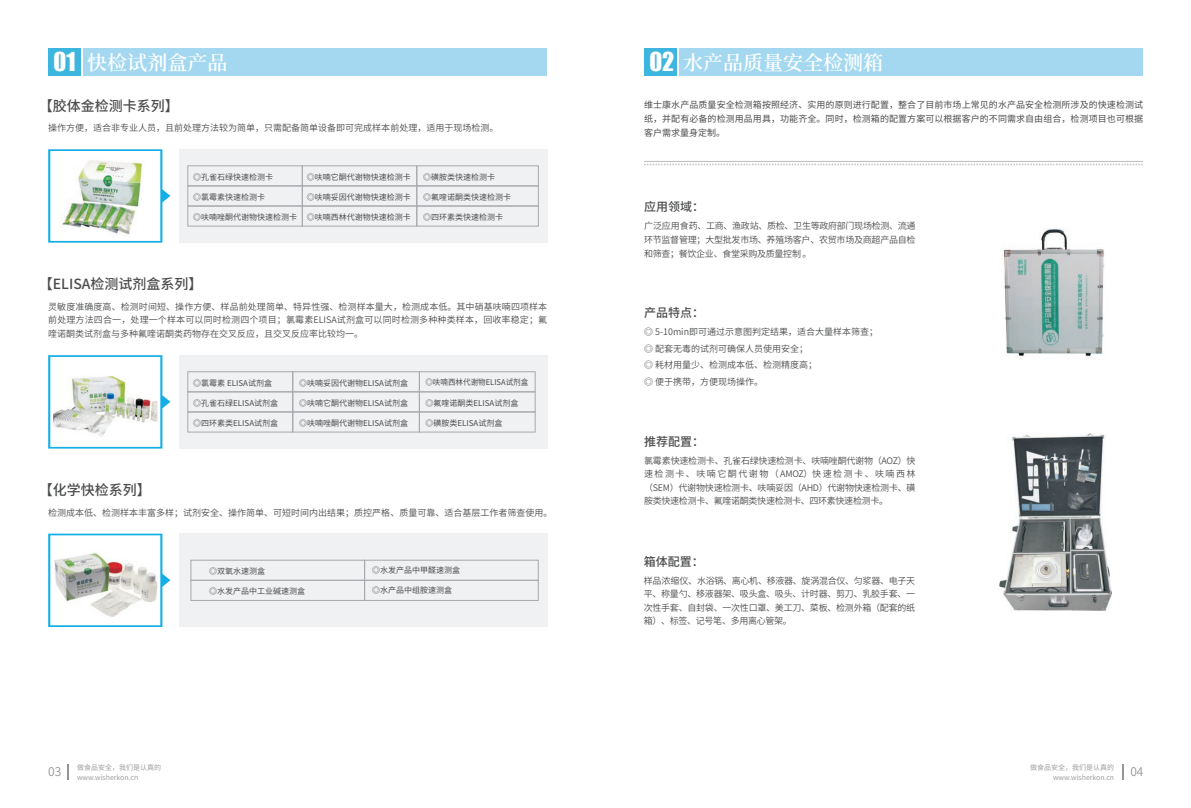
<style>
.page{position:relative;width:1191px;height:808px;background:#fff}
.page>*{position:absolute;margin:0;border:0;box-sizing:border-box;transform-origin:0 0}
.t1{font:600 20px "Source Han Serif CN";color:#fff}
.t2{font:14px "Source Han Sans CN";color:#4b4c4d}
.t3{font:12px "Source Han Sans CN";color:#4b4c4d}
.t4{font:12px "Source Han Sans CN";color:#939598}
.t5{font:9px/13.6px "Source Han Sans CN";color:#4b4c4d;text-align:justify}
.t6{font:9px/13.7px "Source Han Sans CN";letter-spacing:.01em;color:#4b4c4d;text-align:justify}
.t7{font:8px "Source Han Sans CN";color:#4b4c4d}
.t8{font:8px "Source Han Sans CN";color:#4b4c4d;scale:.94 1}
.t9{font:7px/9.6px "Source Han Sans CN";color:#939598}
.s1{font-family:"Impact";font-weight:400;font-size:24px}
</style>
<div class="page">
<div style="left:83px;top:48px;width:464px;height:28px;background:#a3d8f0"></div>
<div style="left:48px;top:48px;width:33px;height:28px;background:#3cb6df"></div>
<div style="left:179px;top:149px;width:368px;height:94px;background:#f0f1f2"></div>
<div style="left:188px;top:166px;width:114px;height:20px;border:1px solid #a8a9ad"></div>
<div style="left:188px;top:186px;width:114px;height:20px;border:1px solid #a8a9ad"></div>
<div style="left:188px;top:206px;width:114px;height:20px;border:1px solid #a8a9ad"></div>
<div style="left:302px;top:186px;width:115px;height:20px;border:1px solid #a8a9ad"></div>
<div style="left:302px;top:206px;width:115px;height:20px;border:1px solid #a8a9ad"></div>
<div style="left:302px;top:166px;width:115px;height:20px;border:1px solid #a8a9ad"></div>
<div style="left:417px;top:186px;width:121px;height:20px;border:1px solid #a8a9ad"></div>
<div style="left:417px;top:206px;width:121px;height:20px;border:1px solid #a8a9ad"></div>
<div style="left:417px;top:166px;width:121px;height:20px;border:1px solid #a8a9ad"></div>
<svg style="left:48px;top:149px;width:122px;height:94px"></svg>
<img style="left:54px;top:155px;width:102px;height:82px">
<div style="left:50px;top:151px;width:110px;height:90px;border:3px solid #fff"></div>
<div style="left:179px;top:355px;width:368px;height:94px;background:#f0f1f2"></div>
<svg style="left:48px;top:355px;width:122px;height:94px"></svg>
<img style="left:54px;top:361px;width:102px;height:82px">
<div style="left:50px;top:357px;width:110px;height:90px;border:3px solid #fff"></div>
<div style="left:179px;top:534px;width:368px;height:93px;background:#f0f1f2"></div>
<svg style="left:48px;top:534px;width:122px;height:93px"></svg>
<img style="left:54px;top:539px;width:102px;height:82px">
<div style="left:50px;top:535px;width:110px;height:90px;border:3px solid #fff"></div>
<div style="left:191px;top:560px;width:174px;height:20px;border:1px solid #a8a9ad"></div>
<div style="left:364px;top:560px;width:174px;height:20px;border:1px solid #a8a9ad"></div>
<div style="left:191px;top:580px;width:174px;height:20px;border:1px solid #a8a9ad"></div>
<div style="left:364px;top:580px;width:174px;height:20px;border:1px solid #a8a9ad"></div>
<img style="left:1003px;top:228px;width:102px;height:131px">
<svg style="left:644px;top:164px;width:499px;height:1px"></svg>
<hr style="left:644px;top:161px;width:499px;height:1px;background:#bcbdc0">
<div style="left:679px;top:48px;width:464px;height:28px;background:#a3d8f0"></div>
<div style="left:644px;top:48px;width:32px;height:28px;background:#3cb6df"></div>
<img style="left:999px;top:433px;width:112px;height:178px">
<svg style="left:68px;top:764px;width:1px;height:16px"></svg>
<svg style="left:1122px;top:764px;width:1px;height:16px"></svg>
<div style="left:188px;top:372px;width:105px;height:20px;border:1px solid #a8a9ad"></div>
<div style="left:188px;top:392px;width:105px;height:20px;border:1px solid #a8a9ad"></div>
<div style="left:188px;top:412px;width:105px;height:20px;border:1px solid #a8a9ad"></div>
<div style="left:293px;top:372px;width:126px;height:20px;border:1px solid #a8a9ad"></div>
<div style="left:293px;top:392px;width:126px;height:20px;border:1px solid #a8a9ad"></div>
<div style="left:293px;top:412px;width:126px;height:20px;border:1px solid #a8a9ad"></div>
<div style="left:419px;top:372px;width:116px;height:20px;border:1px solid #a8a9ad"></div>
<div style="left:419px;top:392px;width:116px;height:20px;border:1px solid #a8a9ad"></div>
<div style="left:419px;top:412px;width:116px;height:20px;border:1px solid #a8a9ad"></div>
<h1 class="t1" style="left:54px;top:52px;width:175px"><span class="s1">01</span> 快检试剂盒产品</h1>
<h2 class="t2" style="left:39px;top:98px;width:141px">【胶体金检测卡系列】</h2>
<p class="t5" style="left:48px;top:121px;width:451px">操作方便，适合非专业人员，且前处理方法较为简单，只需配备简单设备即可完成样本前处理，适用于现场检测。</p>
<p class="t7" style="left:193px;top:173px;width:82px">◎孔雀石绿快速检测卡</p>
<p class="t7" style="left:193px;top:193px;width:74px">◎氯霉素快速检测卡</p>
<p class="t7" style="left:193px;top:213px;width:106px">◎呋喃唑酮代谢物快速检测卡</p>
<p class="t7" style="left:307px;top:173px;width:105px">◎呋喃它酮代谢物快速检测卡</p>
<p class="t7" style="left:307px;top:193px;width:105px">◎呋喃妥因代谢物快速检测卡</p>
<p class="t7" style="left:307px;top:213px;width:105px">◎呋喃西林代谢物快速检测卡</p>
<p class="t7" style="left:423px;top:173px;width:73px">◎磺胺类快速检测卡</p>
<p class="t7" style="left:423px;top:193px;width:89px">◎氟喹诺酮类快速检测卡</p>
<p class="t7" style="left:423px;top:213px;width:81px">◎四环素类快速检测卡</p>
<h2 class="t2" style="left:39px;top:277px;width:165px">【ELISA检测试剂盒系列】</h2>
<p class="t5" style="left:48px;top:299px;width:500px">灵敏度准确度高、检测时间短、操作方便、样品前处理简单、特异性强、检测样本量大，检测成本低。其中硝基呋喃四项样本前处理方法四合一，处理一个样本可以同时检测四个项目；氯霉素ELISA试剂盒可以同时检测多种种类样本，回收率稳定；氟喹诺酮类试剂盒与多种氟喹诺酮类药物存在交叉反应，且交叉反应率比较均一。</p>
<h2 class="t2" style="left:39px;top:483px;width:113px">【化学快检系列】</h2>
<p class="t7" style="left:193px;top:379px;width:80px">◎氯霉素 ELISA试剂盒</p>
<p class="t7" style="left:193px;top:399px;width:87px">◎孔雀石绿ELISA试剂盒</p>
<p class="t7" style="left:193px;top:419px;width:87px">◎四环素类ELISA试剂盒</p>
<p class="t8" style="left:425px;top:378px;width:111px">◎呋喃西林代谢物ELISA试剂盒</p>
<p class="t7" style="left:299px;top:379px;width:111px">◎呋喃妥因代谢物ELISA试剂盒</p>
<p class="t7" style="left:299px;top:399px;width:111px">◎呋喃它酮代谢物ELISA试剂盒</p>
<p class="t7" style="left:299px;top:419px;width:111px">◎呋喃唑酮代谢物ELISA试剂盒</p>
<p class="t7" style="left:425px;top:419px;width:79px">◎磺胺类ELISA试剂盒</p>
<p class="t7" style="left:425px;top:398px;width:95px">◎氟喹诺酮类ELISA试剂盒</p>
<p class="t5" style="left:48px;top:505px;width:505px">检测成本低、检测样本丰富多样；试剂安全、操作简单、可短时间内出结果；质控严格、质量可靠、适合基层工作者筛查使用。</p>
<p class="t7" style="left:209px;top:567px;width:58px">◎双氧水速测盒</p>
<p class="t7" style="left:209px;top:587px;width:98px">◎水发产品中工业碱速测盒</p>
<p class="t7" style="left:372px;top:566px;width:89px">◎水发产品中甲醛速测盒</p>
<p class="t7" style="left:372px;top:586px;width:81px">◎水产品中组胺速测盒</p>
<h1 class="t1" style="left:649px;top:52px;width:235px"><span class="s1">02</span> 水产品质量安全检测箱</h1>
<p class="t6" style="left:644px;top:98px;width:500px">维士康水产品质量安全检测箱按照经济、实用的原则进行配置，整合了目前市场上常见的水产品安全检测所涉及的快速检测试纸，并配有必备的检测用品用具，功能齐全。同时，检测箱的配置方案可以根据客户的不同需求自由组合，检测项目也可根据客户需求量身定制。</p>
<h3 class="t3" style="left:644px;top:201px;width:61px">应用领域：</h3>
<p class="t5" style="left:644px;top:219px;width:273px">广泛应用食药、工商、渔政站、质检、卫生等政府部门现场检测、流通环节监督管理；大型批发市场、养殖场客户、农贸市场及商超产品自检和筛查；餐饮企业、食堂采购及质量控制 。</p>
<h3 class="t3" style="left:644px;top:306px;width:61px">产品特点：</h3>
<p class="t5" style="left:644px;top:323px;width:236px;line-height:16.7px;text-align:left">◎ 5-10min即可通过示意图判定结果，适合大量样本筛查；◎ 配套无毒的试剂可确保人员使用安全；<br>◎ 耗材用量少、检测成本低、检测精度高；<br>◎ 便于携带，方便现场操作。</p>
<h3 class="t3" style="left:644px;top:435px;width:61px">推荐配置：</h3>
<p class="t5" style="left:644px;top:453px;width:273px">氯霉素快速检测卡、孔雀石绿快速检测卡、呋喃唑酮代谢物（AOZ）快速检测卡、呋喃它酮代谢物（AMOZ）快速检测卡、呋喃西林（SEM）代谢物快速检测卡、呋喃妥因（AHD）代谢物快速检测卡、磺胺类快速检测卡、氟喹诺酮类快速检测卡、四环素快速检测卡。</p>
<h3 class="t3" style="left:643px;top:555px;width:61px">箱体配置：</h3>
<p class="t5" style="left:643px;top:573px;width:273px">样品浓缩仪、水浴锅、离心机、移液器、旋涡混合仪、匀浆器、电子天平、称量勺、移液器架、吸头盒、吸头、计时器、剪刀、乳胶手套、一次性手套、自封袋、一次性口罩、美工刀、菜板、检测外箱（配套的纸箱）、标签、记号笔、多用离心管架。</p>
<p class="t9" style="left:77px;top:762px;width:85px">做食品安全，我们是认真的www.wisherkon.cn</p>
<p class="t9" style="left:1030px;top:762px;width:85px;text-align:right">做食品安全，我们是认真的www.wisherkon.cn</p>
<h3 class="t4" style="left:48px;top:766px;width:15px">03</h3>
<h3 class="t4" style="left:1130px;top:766px;width:15px">04</h3>
</div>
